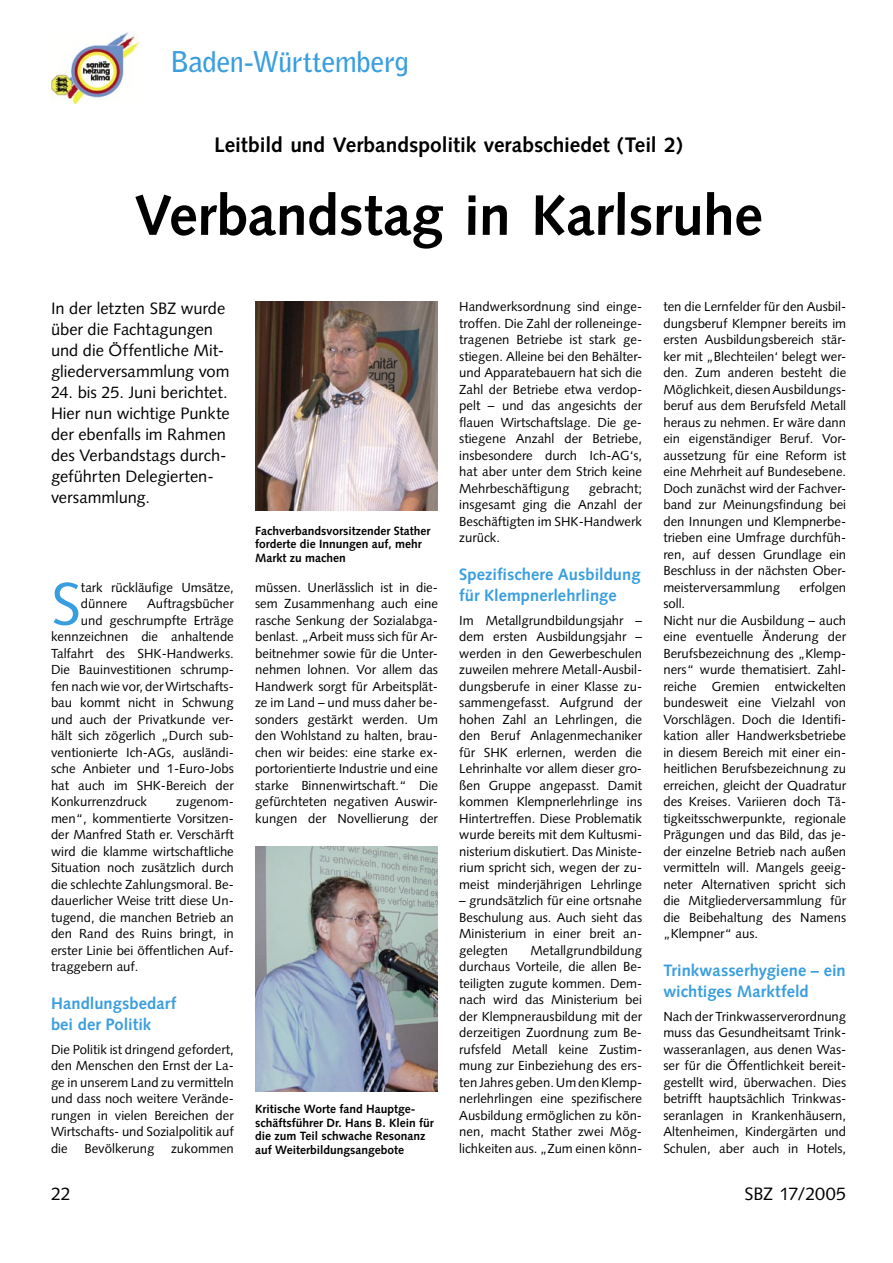
<style>
.page{position:relative;width:893px;height:1263px;background:#fff}
.page>*{position:absolute;margin:0;border:0;box-sizing:border-box;transform-origin:0 0}
.SBZ_04-Initial{font:59.85px "Syntax LT Std";color:#399edf}
.SBZ_02-Headline{font:700 57px "Syntax LT Std";letter-spacing:-.005em;color:#000}
.SBZ_00-Rubriken{font:700 28.5px "Bell Gothic Std";letter-spacing:-.015em;color:#399edf}
.SBZ_01-Dachzeile{font:700 21px "Syntax LT Std";color:#000}
.t1{font:18px "Syntax LT Std";letter-spacing:-.005em;color:#000}
.SBZ_03-Vorspann{font:16.5px/21px "Syntax LT Std";color:#000}
.SBZ_07-Zwischenüberschrift{font:700 16.5px/21px "Syntax LT Std";letter-spacing:.005em;color:#399edf}
.SBZ_05-Grundtext{font:13.2px/16.5px "Syntax LT Std";color:#000;text-align:justify}
.SBZ_04-Initial-2{font:13.2px/16.5px "Syntax LT Std";color:#000}
.SBZ_12-Bildunterschrift{font:700 12px/13.5px "Syntax LT Std";color:#000}
</style>
<div class="page">
<img style="left:51px;top:32px;width:88px;height:72px">
<img style="left:255px;top:301px;width:183px;height:210px">
<img style="left:255px;top:846px;width:183px;height:245px">
<p class="SBZ_00-Rubriken" style="left:170px;top:45px;width:240px">Baden-Württemberg</p>
<p class="SBZ_01-Dachzeile" style="left:214px;top:133px;width:470px">Leitbild und Verbandspolitik verabschiedet (Teil 2)</p>
<p class="SBZ_02-Headline" style="left:134px;top:182px;width:630px">Verbandstag in Karlsruhe</p>
<p class="SBZ_03-Vorspann" style="left:51px;top:297px;width:180px">In der letzten SBZ wurde über die Fachtagungen und die Öffentliche Mit&shy;gliederversammlung vom</p>
<p class="SBZ_03-Vorspann" style="left:51px;top:381px;width:180px">24. bis 25. Juni berichtet.<br>Hier nun wichtige Punkte der ebenfalls im Rahmen des Verbandstags durch&shy;geführten Delegierten&shy;versammlung.</p>
<p class="SBZ_04-Initial" style="left:51px;top:568px;width:31px">S</p>
<p class="SBZ_04-Initial-2" style="left:81px;top:579px;width:154px">tark rückläufige Umsätze, dünnere</p>
<p class="SBZ_04-Initial-2" style="left:147px;top:595px;width:88px">Auftragsbücher</p>
<p class="SBZ_04-Initial-2" style="left:81px;top:612px;width:154px">und geschrumpfte Erträge</p>
<p class="SBZ_04-Initial-2" style="left:51px;top:628px;width:184px">kennzeichnen die anhaltende</p>
<p class="SBZ_04-Initial-2" style="left:51px;top:645px;width:184px">Talfahrt des SHK-Handwerks.</p>
<p class="SBZ_04-Initial-2" style="left:51px;top:661px;width:184px">Die Bauinvestitionen schrump-</p>
<p class="SBZ_04-Initial-2" style="left:51px;top:678px;width:184px">fen nach wie vor, der Wirtschafts-</p>
<p class="SBZ_04-Initial-2" style="left:51px;top:694px;width:184px">bau kommt nicht in Schwung</p>
<p class="SBZ_04-Initial-2" style="left:51px;top:711px;width:184px">und auch der Privatkunde ver-</p>
<p class="SBZ_04-Initial-2" style="left:51px;top:727px;width:184px">hält sich zögerlich „Durch sub-</p>
<p class="SBZ_04-Initial-2" style="left:51px;top:744px;width:184px">ventionierte Ich-AGs, ausländi-</p>
<p class="SBZ_04-Initial-2" style="left:51px;top:760px;width:184px">sche Anbieter und 1-Euro-Jobs</p>
<p class="SBZ_04-Initial-2" style="left:51px;top:777px;width:184px">hat auch im SHK-Bereich der</p>
<p class="SBZ_04-Initial-2" style="left:51px;top:793px;width:98px">Konkurrenzdruck</p>
<p class="SBZ_04-Initial-2" style="left:51px;top:793px;width:184px;text-align:justify;text-indent:125px">zugenom&shy;men“, kommentierte Vorsitzen&shy;der Manfred Stath er. Verschärft wird die klamme wirtschaftliche Situation noch zusätzlich durch die schlechte Zahlungsmoral. Be&shy;dauerlicher Weise tritt diese Un&shy;tugend, die manchen Betrieb an den Rand des Ruins bringt, in erster Linie bei öffentlichen Auf&shy;traggebern auf.</p>
<p class="SBZ_07-Zwischenüberschrift" style="left:51px;top:992px;width:127px">Handlungsbedarf bei der Politik</p>
<p class="SBZ_05-Grundtext" style="left:51px;top:1041px;width:184px">Die Politik ist dringend gefordert, den Menschen den Ernst der La&shy;ge in unserem Land zu vermitteln und dass noch weitere Verände&shy;rungen in vielen Bereichen der Wirtschafts- und Sozialpolitik auf die</p>
<p class="SBZ_05-Grundtext" style="left:84px;top:1140px;width:72px">Bevölkerung</p>
<p class="SBZ_05-Grundtext" style="left:171px;top:1140px;width:64px">zukommen</p>
<p class="SBZ_12-Bildunterschrift" style="left:255px;top:524px;width:177px">Fachverbandsvorsitzender Stather forderte die Innungen auf, mehr<br>Markt zu machen</p>
<p class="SBZ_05-Grundtext" style="left:255px;top:579px;width:184px">müssen. Unerlässlich ist in die&shy;sem Zusammenhang auch eine rasche Senkung der Sozialabga&shy;benlast. „Arbeit muss sich für Ar&shy;beitnehmer sowie für die Unter&shy;nehmen lohnen. Vor allem das Handwerk sorgt für Arbeitsplät&shy;ze im Land – und muss daher be&shy;sonders gestärkt werden. Um den Wohlstand zu halten, brau&shy;chen wir beides: eine starke ex&shy;portorientierte Industrie und eine starke Binnenwirtschaft.“ Die gefürchteten negativen Auswir&shy;kungen der Novellierung der</p>
<p class="SBZ_12-Bildunterschrift" style="left:255px;top:1102px;width:180px">Kritische Worte fand Hauptge&shy;schäftsführer Dr. Hans B. Klein für die zum Teil schwache Resonanz auf Weiterbildungsangebote</p>
<p class="SBZ_05-Grundtext" style="left:459px;top:298px;width:184px">Handwerksordnung sind einge&shy;troffen. Die Zahl der rolleneinge&shy;tragenen Betriebe ist stark ge&shy;stiegen. Alleine bei den Behälter&shy;und Apparatebauern hat sich die Zahl der Betriebe etwa verdop&shy;pelt – und das angesichts der flauen Wirtschaftslage. Die ge&shy;stiegene Anzahl der Betriebe, insbesondere durch Ich-AG‘s, hat aber unter dem Strich keine Mehrbeschäftigung</p>
<p class="SBZ_05-Grundtext" style="left:459px;top:480px;width:184px;text-indent:130px">gebracht; insgesamt ging die Anzahl der Beschäftigten im SHK-Handwerk zurück.</p>
<p class="SBZ_07-Zwischenüberschrift" style="left:459px;top:563px;width:183px">Spezifischere Ausbildung für Klempnerlehrlinge</p>
<p class="SBZ_05-Grundtext" style="left:459px;top:612px;width:184px">Im Metallgrundbildungsjahr – dem ersten Ausbildungsjahr – werden in den Gewerbeschulen zuweilen mehrere Metall-Ausbil&shy;dungsberufe in einer Klasse zu&shy;sammengefasst. Aufgrund der hohen Zahl an Lehrlingen, die den Beruf Anlagenmechaniker für SHK erlernen, werden die Lehrinhalte vor allem dieser gro&shy;ßen Gruppe angepasst. Damit kommen Klempnerlehrlinge ins Hintertreffen. Diese Problematik wurde bereits mit dem Kultusmi&shy;nisterium diskutiert. Das Ministe&shy;rium spricht sich, wegen der zu&shy;meist minderjährigen Lehrlinge</p>
<p class="SBZ_05-Grundtext" style="left:459px;top:892px;width:184px">– grundsätzlich für eine ortsnahe Beschulung aus. Auch sieht das Ministerium in einer breit an&shy;gelegten</p>
<p class="SBZ_05-Grundtext" style="left:459px;top:942px;width:184px;text-indent:71px">Metallgrundbildung durchaus Vorteile, die allen Be&shy;teiligten zugute kommen. Dem&shy;nach wird das Ministerium bei der Klempnerausbildung mit der derzeitigen Zuordnung zum Be&shy;rufsfeld Metall keine Zustim&shy;mung zur Einbeziehung des ers&shy;ten Jahres geben. Um den Klemp&shy;nerlehrlingen eine spezifischere Ausbildung ermöglichen zu kön&shy;nen, macht Stather zwei Mög&shy;lichkeiten aus. „Zum einen könn-</p>
<p class="SBZ_05-Grundtext" style="left:663px;top:298px;width:184px">ten die Lernfelder für den Ausbil&shy;dungsberuf Klempner bereits im ersten Ausbildungsbereich stär&shy;ker mit „Blechteilen‘ belegt wer&shy;den. Zum anderen besteht die Möglichkeit, diesen Ausbildungs&shy;beruf aus dem Berufsfeld Metall heraus zu nehmen. Er wäre dann ein eigenständiger Beruf. Vor&shy;aussetzung für eine Reform ist eine Mehrheit auf Bundesebene.<br>Doch zunächst wird der Fachver&shy;band zur Meinungsfindung bei den Innungen und Klempnerbe&shy;trieben eine Umfrage durchfüh&shy;ren, auf dessen Grundlage ein Beschluss in der nächsten Ober&shy;meisterversammlung</p>
<p class="SBZ_05-Grundtext" style="left:799px;top:579px;width:48px">erfolgen</p>
<p class="SBZ_05-Grundtext" style="left:663px;top:595px;width:23px">soll.</p>
<p class="SBZ_05-Grundtext" style="left:663px;top:612px;width:184px">Nicht nur die Ausbildung – auch eine eventuelle Änderung der Berufsbezeichnung des „Klemp&shy;ners“ wurde thematisiert. Zahl&shy;reiche Gremien entwickelten bundesweit eine Vielzahl von Vorschlägen. Doch die Identifi&shy;kation aller Handwerksbetriebe in diesem Bereich mit einer ein&shy;heitlichen Berufsbezeichnung zu erreichen, gleicht der Quadratur des Kreises. Variieren doch Tä&shy;tigkeitsschwerpunkte, regionale Prägungen und das Bild, das je&shy;der einzelne Betrieb nach außen vermitteln will. Mangels geeig&shy;neter Alternativen spricht sich die Mitgliederversammlung für die Beibehaltung des Namens „Klempner“ aus.</p>
<p class="SBZ_07-Zwischenüberschrift" style="left:663px;top:959px;width:184px">Trinkwasserhygiene – ein wichtiges Marktfeld</p>
<p class="SBZ_05-Grundtext" style="left:663px;top:1008px;width:184px">Nach der Trinkwasserverordnung muss das Gesundheitsamt Trink&shy;wasseranlagen, aus denen Was&shy;ser für die Öffentlichkeit bereit&shy;gestellt wird, überwachen. Dies betrifft hauptsächlich Trinkwas&shy;seranlagen in Krankenhäusern, Altenheimen, Kindergärten und Schulen, aber auch in Hotels,</p>
<p class="t1" style="left:51px;top:1183px;width:21px">22</p>
<p class="t1" style="left:744px;top:1183px;width:103px">SBZ 17/2005</p>
</div>
